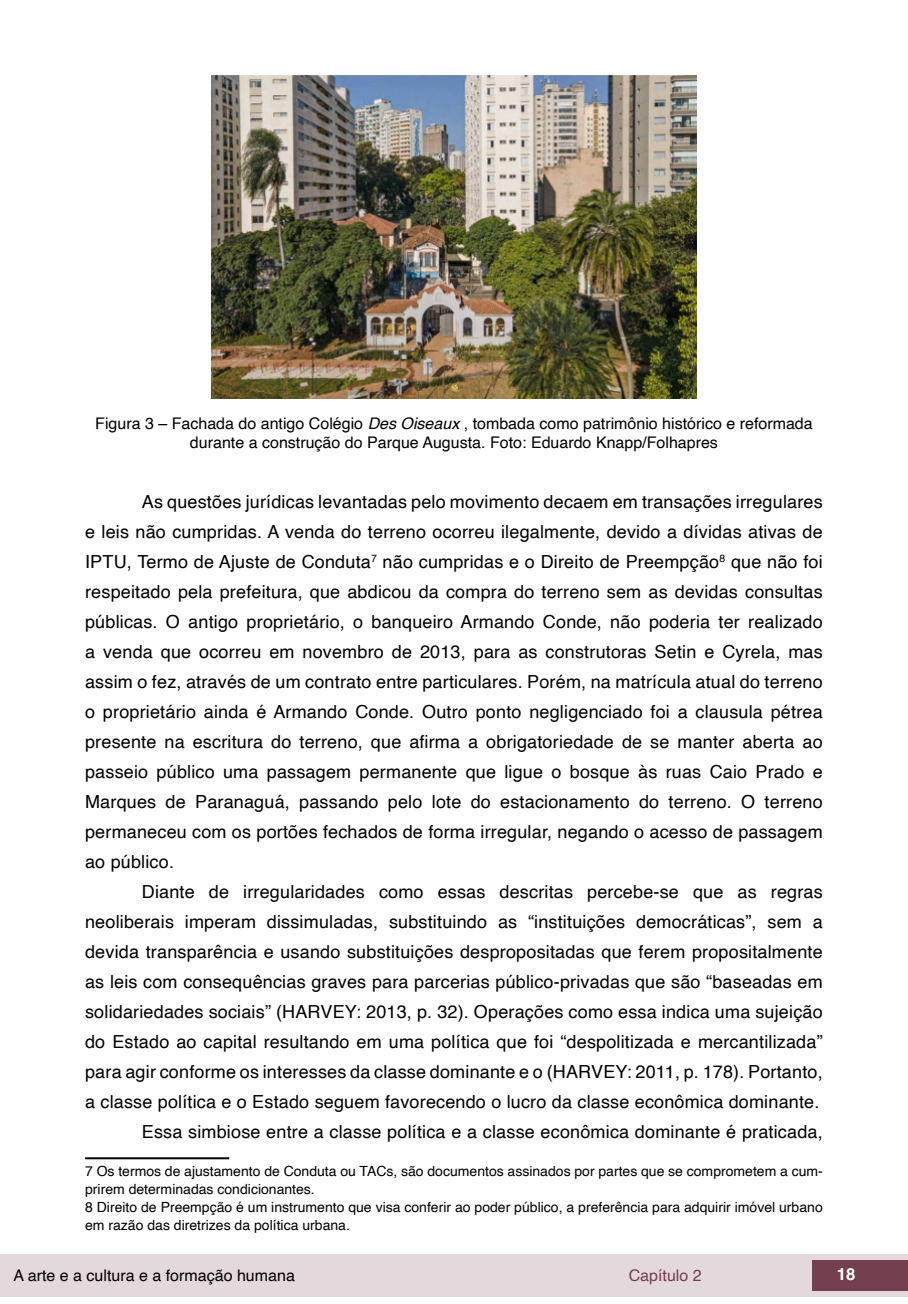
<style>
.page{position:relative;width:908px;height:1304px;background:#fff}
.page>*{position:absolute;margin:0;border:0;box-sizing:border-box;transform-origin:0 0}
.t1{font:18px/30px "Helvetica";letter-spacing:.01em;color:#000;text-align:justify}
.t2{font:700 16.8px "Helvetica";color:#fff}
.t3{font:16px/19.2px "Helvetica";color:#000;text-align:center}
.t4{font:16px "Helvetica";color:#743f4f}
.t5{font:14px/18px "Helvetica";color:#000}
.s1{font-style:italic}
</style>
<div class="page">
<div style="left:0;top:1254px;width:906px;height:43px;background:#e3d8dc"></div>
<div style="left:812px;top:1261px;width:95px;height:30px;background:#743f4f"></div>
<img style="left:211px;top:74px;width:485px;height:324px">
<hr style="left:85px;top:1157px;width:144px;height:2px;background:#000">
<p class="t3" style="left:95px;top:414px;width:718px">Figura 3 – Fachada do antigo Colégio <span class="s1">Des Oiseaux</span> , tombada como patrimônio histórico e reformada durante a construção do Parque Augusta. Foto: Eduardo Knapp/Folhapres</p>
<p class="t1" style="left:85px;top:487px;width:738px;text-indent:57px">As questões jurídicas levantadas pelo movimento decaem em transações irregulares e leis não cumpridas. A venda do terreno ocorreu ilegalmente, devido a dívidas ativas de IPTU, Termo de Ajuste de Conduta<sup>7</sup> não cumpridas e o Direito de Preempção<sup>8</sup> que não foi respeitado pela prefeitura, que abdicou da compra do terreno sem as devidas consultas públicas. O antigo proprietário, o banqueiro Armando Conde, não poderia ter realizado a venda que ocorreu em novembro de 2013, para as construtoras Setin e Cyrela, mas assim o fez, através de um contrato entre particulares. Porém, na matrícula atual do terreno o proprietário ainda é Armando Conde. Outro ponto negligenciado foi a clausula pétrea presente na escritura do terreno, que afirma a obrigatoriedade de se manter aberta ao passeio público uma passagem permanente que ligue o bosque às ruas Caio Prado e Marques de Paranaguá, passando pelo lote do estacionamento do terreno. O terreno permaneceu com os portões fechados de forma irregular, negando o acesso de passagem ao público.</p>
<p class="t1" style="left:85px;top:877px;width:738px;text-align:right">Diante de irregularidades como essas descritas percebe-se que as regras neoliberais imperam dissimuladas, substituindo as “instituições democráticas”, sem a devida transparência e usando substituições despropositadas que ferem propositalmente as leis com consequências graves para parcerias público-privadas que são “baseadas em solidariedades sociais” (HARVEY: 2013, p. 32). Operações como essa indica uma sujeição do Estado ao capital resultando em uma política que foi “despolitizada e mercantilizada” para agir conforme os interesses da classe dominante e o (HARVEY: 2011, p. 178). Portanto, a classe política e o Estado seguem favorecendo o lucro da classe econômica dominante.<br>Essa simbiose entre a classe política e a classe econômica dominante é praticada,</p>
<p class="t5" style="left:85px;top:1163px;width:738px">7 Os termos de ajustamento de Conduta ou TACs, são documentos assinados por partes que se comprometem a cum&shy;prirem determinadas condicionantes.<br>8 Direito de Preempção é um instrumento que visa conferir ao poder público, a preferência para adquirir imóvel urbano em razão das diretrizes da política urbana.</p>
<p class="t3" style="left:14px;top:1266px;width:283px">A arte e a cultura e a formação humana</p>
<p class="t4" style="left:628px;top:1263px;width:74px">Capítulo 2</p>
<p class="t2" style="left:836px;top:1264px;width:20px">18</p>
</div>
